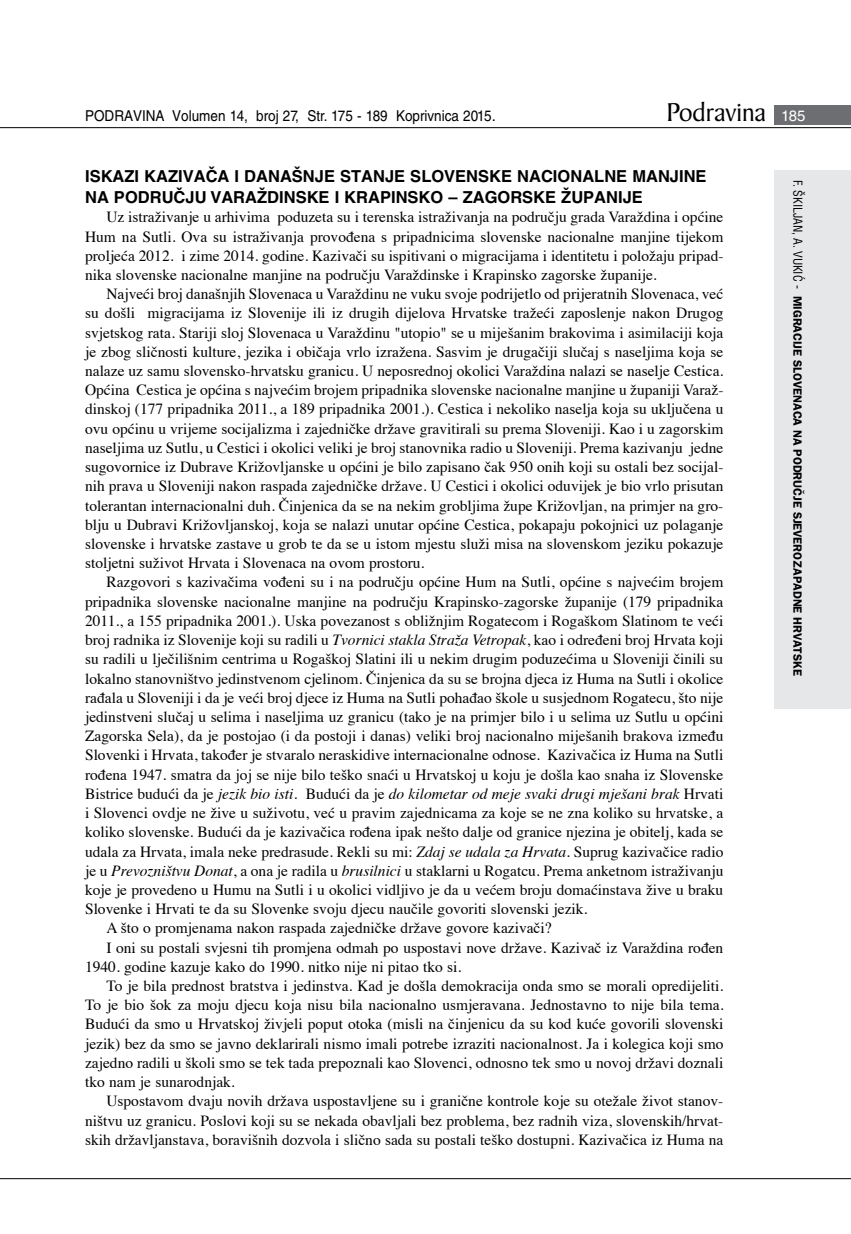
<style>
.page{position:relative;width:851px;height:1234px;background:#fff}
.page>*{position:absolute;margin:0;border:0;box-sizing:border-box;transform-origin:0 0}
.t1{font:27.6px "Baker Signet BT";color:#000}
.t2{font:700 16.5px/21px "Helvetica LT Skin 29";color:#000}
.t3{font:15.45px/19.2px "Times";color:#000;text-align:justify}
.t4{font:italic 15.45px "Times";color:#000}
.t5{font:15px "Helvetica LT Skin 29";color:#000;scale:.9 1}
.t6{font:600 12px "ITC Franklin Gothic Skin 29";color:#000}
.t7{font:condensed 12px "Helvetica LT Skin 29";letter-spacing:-.005em;color:#000}
.s1{font-family:"Helvetica LT Skin 29";font-size:15px;color:#fff}
.s2{font-style:italic}
.s3{font-style:normal}
.s4{font-family:"ITC Franklin Gothic Skin 29";font-weight:600;font-stretch:normal}
</style>
<div class="page">
<div style="left:774px;top:170px;width:76px;height:538px;background:#e6e7e8"></div>
<div style="left:774px;top:105px;width:76px;height:19px;background:#6d6e71"></div>
<hr style="left:0;top:127px;width:850px;height:1px;background:#000">
<hr style="left:0;top:1177px;width:850px;height:1px;background:#000">
<p class="t5" style="left:85px;top:107px;width:458px">PODRAVINA Volumen 14, broj 27, Str. 175 - 189 Koprivnica 2015.</p>
<h1 class="t1" style="left:666px;top:95px;width:141px">Podravina <span class="s1">185</span></h1>
<p class="t2" style="left:85px;top:165px;width:623px">ISKAZI KAZIVAČA I DANAŠNJE STANJE SLOVENSKE NACIONALNE MANJINE<br>NA PODRUČJU VARAŽDINSKE I KRAPINSKO – ZAGORSKE ŽUPANIJE</p>
<p class="t3" style="left:85px;top:206px;width:639px;text-indent:21px">Uz istraživanje u arhivima poduzeta su i terenska istraživanja na području grada Varaždina i općine Hum na Sutli. Ova su istraživanja provođena s pripadnicima slovenske nacionalne manjine tijekom proljeća 2012. i zime 2014. godine. Kazivači su ispitivani o migracijama i identitetu i položaju pripad&shy;nika slovenske nacionalne manjine na području Varaždinske i Krapinsko zagorske županije.</p>
<p class="t3" style="left:85px;top:283px;width:639px;text-indent:21px">Najveći broj današnjih Slovenaca u Varaždinu ne vuku svoje podrijetlo od prijeratnih Slovenaca, već su došli migracijama iz Slovenije ili iz drugih dijelova Hrvatske tražeći zaposlenje nakon Drugog svjetskog rata. Stariji sloj Slovenaca u Varaždinu "utopio" se u miješanim brakovima i asimilaciji koja je zbog sličnosti kulture, jezika i običaja vrlo izražena. Sasvim je drugačiji slučaj s naseljima koja se nalaze uz samu slovensko-hrvatsku granicu. U neposrednoj okolici Varaždina nalazi se naselje Cestica.<br>Općina Cestica je općina s najvećim brojem pripadnika slovenske nacionalne manjine u županiji Varaž&shy;dinskoj (177 pripadnika 2011., a 189 pripadnika 2001.). Cestica i nekoliko naselja koja su uključena u ovu općinu u vrijeme socijalizma i zajedničke države gravitirali su prema Sloveniji. Kao i u zagorskim naseljima uz Sutlu, u Cestici i okolici veliki je broj stanovnika radio u Sloveniji. Prema kazivanju jedne sugovornice iz Dubrave Križovljanske u općini je bilo zapisano čak 950 onih koji su ostali bez socijal&shy;nih prava u Sloveniji nakon raspada zajedničke države. U Cestici i okolici oduvijek je bio vrlo prisutan tolerantan internacionalni duh. Činjenica da se na nekim grobljima župe Križovljan, na primjer na gro&shy;blju u Dubravi Križovljanskoj, koja se nalazi unutar općine Cestica, pokapaju pokojnici uz polaganje slovenske i hrvatske zastave u grob te da se u istom mjestu služi misa na slovenskom jeziku pokazuje stoljetni suživot Hrvata i Slovenaca na ovom prostoru.</p>
<p class="t3" style="left:106px;top:571px;width:618px">Razgovori s kazivačima vođeni su i na području općine Hum na Sutli, općine s najvećim brojem</p>
<p class="t3" style="left:85px;top:590px;width:639px">pripadnika slovenske nacionalne manjine na području Krapinsko-zagorske županije (179 pripadnika</p>
<p class="t3" style="left:85px;top:609px;width:639px">2011., a 155 pripadnika 2001.). Uska povezanost s obližnjim Rogatecom i Rogaškom Slatinom te veći</p>
<p class="t3" style="left:85px;top:629px;width:639px">broj radnika iz Slovenije koji su radili u <span class="s2">Tvornici stakla Straža Vetropak</span>, kao i određeni broj Hrvata koji</p>
<p class="t3" style="left:85px;top:648px;width:639px">su radili u lječilišnim centrima u Rogaškoj Slatini ili u nekim drugim poduzećima u Sloveniji činili su</p>
<p class="t3" style="left:85px;top:667px;width:639px">lokalno stanovništvo jedinstvenom cjelinom. Činjenica da su se brojna djeca iz Huma na Sutli i okolice</p>
<p class="t3" style="left:85px;top:686px;width:639px">rađala u Sloveniji i da je veći broj djece iz Huma na Sutli pohađao škole u susjednom Rogatecu, što nije</p>
<p class="t3" style="left:85px;top:705px;width:639px">jedinstveni slučaj u selima i naseljima uz granicu (tako je na primjer bilo i u selima uz Sutlu u općini</p>
<p class="t3" style="left:85px;top:725px;width:639px">Zagorska Sela), da je postojao (i da postoji i danas) veliki broj nacionalno miješanih brakova između</p>
<p class="t3" style="left:85px;top:744px;width:639px">Slovenki i Hrvata, također je stvaralo neraskidive internacionalne odnose. Kazivačica iz Huma na Sutli</p>
<p class="t3" style="left:85px;top:763px;width:639px">rođena 1947. smatra da joj se nije bilo teško snaći u Hrvatskoj u koju je došla kao snaha iz Slovenske</p>
<p class="t4" style="left:85px;top:780px;width:639px"><span class="s3">Bistrice budući da je</span> jezik bio isti<span class="s3">. Budući da je</span> do kilometar od meje svaki drugi mješani brak <span class="s3">Hrvati</span></p>
<p class="t3" style="left:85px;top:801px;width:639px">i Slovenci ovdje ne žive u suživotu, već u pravim zajednicama za koje se ne zna koliko su hrvatske, a</p>
<p class="t3" style="left:85px;top:821px;width:639px">koliko slovenske. Budući da je kazivačica rođena ipak nešto dalje od granice njezina je obitelj, kada se</p>
<p class="t3" style="left:85px;top:840px;width:639px">udala za Hrvata, imala neke predrasude. Rekli su mi: <span class="s2">Zdaj se udala za Hrvata.</span> Suprug kazivačice radio</p>
<p class="t3" style="left:85px;top:859px;width:639px">je u <span class="s2">Prevozništvu Donat</span>, a ona je radila u <span class="s2">brusilnici</span> u staklarni u Rogatcu. Prema anketnom istraživanju</p>
<p class="t3" style="left:85px;top:878px;width:639px">koje je provedeno u Humu na Sutli i u okolici vidljivo je da u većem broju domaćinstava žive u braku</p>
<p class="t3" style="left:85px;top:897px;width:504px">Slovenke i Hrvati te da su Slovenke svoju djecu naučile govoriti slovenski jezik.</p>
<p class="t3" style="left:106px;top:917px;width:446px">A što o promjenama nakon raspada zajedničke države govore kazivači?</p>
<p class="t3" style="left:106px;top:936px;width:618px">I oni su postali svjesni tih promjena odmah po uspostavi nove države. Kazivač iz Varaždina rođen</p>
<p class="t3" style="left:85px;top:955px;width:377px">1940. godine kazuje kako do 1990. nitko nije ni pitao tko si.</p>
<p class="t3" style="left:106px;top:974px;width:618px">To je bila prednost bratstva i jedinstva. Kad je došla demokracija onda smo se morali opredijeliti.</p>
<p class="t3" style="left:85px;top:993px;width:639px">To je bio šok za moju djecu koja nisu bila nacionalno usmjeravana. Jednostavno to nije bila tema.</p>
<p class="t3" style="left:85px;top:1013px;width:639px">Budući da smo u Hrvatskoj živjeli poput otoka (misli na činjenicu da su kod kuće govorili slovenski</p>
<p class="t3" style="left:85px;top:1032px;width:639px">jezik) bez da smo se javno deklarirali nismo imali potrebe izraziti nacionalnost. Ja i kolegica koji smo</p>
<p class="t3" style="left:85px;top:1051px;width:639px">zajedno radili u školi smo se tek tada prepoznali kao Slovenci, odnosno tek smo u novoj državi doznali</p>
<p class="t3" style="left:85px;top:1070px;width:151px">tko nam je sunarodnjak.</p>
<p class="t3" style="left:106px;top:1089px;width:618px">Uspostavom dvaju novih država uspostavljene su i granične kontrole koje su otežale život stanov-</p>
<p class="t3" style="left:85px;top:1109px;width:639px">ništvu uz granicu. Poslovi koji su se nekada obavljali bez problema, bez radnih viza, slovenskih/hrvat-</p>
<p class="t3" style="left:85px;top:1128px;width:639px">skih državljanstava, boravišnih dozvola i slično sada su postali teško dostupni. Kazivačica iz Huma na</p>
<p class="t7" style="left:805px;top:180px;width:129px;rotate:90deg">F. ŠKILJAN, A. VUKIĆ - <span class="s4">Migracije</span></p>
<p class="t6" style="left:804px;top:360px;width:14px;rotate:90deg">Slovenaca</p>
<p class="t6" style="left:804px;top:430px;width:27px;rotate:90deg">na područje</p>
<p class="t6" style="left:804px;top:511px;width:8px;rotate:90deg">sjeverozapadne</p>
<p class="t6" style="left:804px;top:617px;width:16px;rotate:90deg">Hrvatske</p>
</div>
